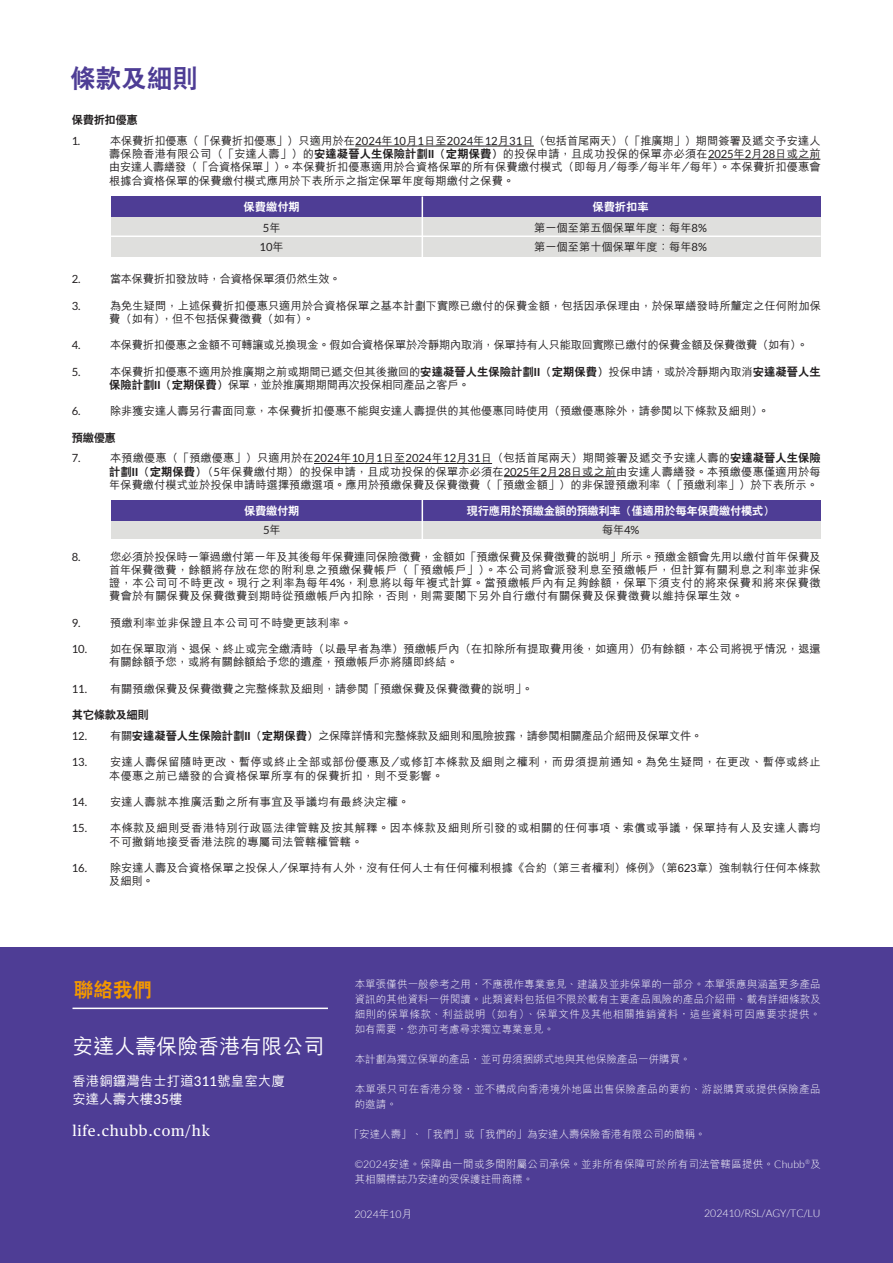
<style>
.page{position:relative;width:893px;height:1263px;background:#fff}
.page>*{position:absolute;margin:0;border:0;box-sizing:border-box;transform-origin:0 0}
.t1{font:800 25.5px "C Hei 2 HK";color:#4e3d95}
.t2{font:500 21px "M Hei HK";color:#fff}
.t3{font:800 19.5px "C Hei 2 HK";color:#f39800}
.t4{font:15px "Chubb Publico Text";letter-spacing:.05em;color:#fff}
.t5{font:500 13.5px/18px "M Hei HK";color:#fff}
.t6{font:500 11.25px/13.2px "M Hei HK";color:#221f20}
.t7{font:500 11.25px "M Hei HK";letter-spacing:-.025em;color:#221f20}
.t8{font:500 11.25px/13.2px "M Hei HK";letter-spacing:.04em;color:#221f20}
.t9{font:500 11.25px/13.2px "M Hei HK";letter-spacing:.035em;color:#221f20}
.t10{font:500 11.25px "M Hei HK";letter-spacing:.025em;color:#221f20}
.t11{font:800 11.25px "C Hei 2 HK";letter-spacing:-.025em;color:#fff}
.t12{font:11.25px "Lato";color:#221f20}
.t13{font:800 11.25px "C Hei 2 HK";letter-spacing:-.025em;color:#221f20}
.t14{font:300 10.5px/15px "M Hei HK";letter-spacing:.02em;color:#fff}
.t15{font:300 10.5px "M Hei HK";color:#fff}
.t16{font:300 10.5px "Lato";color:#fff}
.s1{font-family:"Lato";font-weight:400}
.s2{font-family:"C Hei 2 HK";font-weight:800}
.s3{font-family:"M Hei HK";font-weight:500}
.s4{font-family:"Lato"}
.s5{font-family:"M Hei HK"}
</style>
<div class="page">
<div style="left:111px;top:504px;width:710px;height:35px;background:#dfdfdd"></div>
<div style="left:111px;top:500px;width:710px;height:20px;background:#4e3d95"></div>
<hr style="left:422px;top:499px;width:1px;height:42px;background:#fff">
<div style="left:111px;top:201px;width:710px;height:55px;background:#dfdfdd"></div>
<div style="left:111px;top:196px;width:710px;height:21px;background:#4e3d95"></div>
<hr style="left:111px;top:235px;width:710px;height:2px;background:#fff">
<hr style="left:422px;top:196px;width:1px;height:79px;background:#fff">
<div style="left:0;top:947px;width:893px;height:316px;background:#4e3d95"></div>
<hr style="left:73px;top:1007px;width:255px;height:2px;background:#fff">
<svg style="left:355px;top:146px;width:179px;height:1px"></svg>
<svg style="left:708px;top:159px;width:67px;height:1px"></svg>
<hr style="left:775px;top:159px;width:34px;height:1px;background:#221f20">
<svg style="left:314px;top:463px;width:178px;height:1px"></svg>
<svg style="left:504px;top:476px;width:67px;height:1px"></svg>
<hr style="left:571px;top:476px;width:45px;height:1px;background:#221f20">
<h1 class="t1" style="left:70px;top:61px;width:129px">條款及細則</h1>
<p class="t13" style="left:72px;top:113px;width:68px">保費折扣優惠</p>
<p class="t12" style="left:72px;top:135px;width:10px">1.</p>
<p class="t6" style="left:109px;top:133px;width:713px;text-align:justify">本保費折扣優惠（「保費折扣優惠」）只適用於在<span class="s1">2024</span>年<span class="s1">10</span>月<span class="s1">1</span>日至<span class="s1">2024</span>年<span class="s1">12</span>月<span class="s1">31</span>日（包括首尾兩天）（「推廣期」）期間簽署及遞交予安達人壽保險香港有限公司（「安達人壽」）的<span class="s2">安達凝晉人生保險計劃II（定期保費）</span>的投保申請，且成功投保的保單亦必須在<span class="s1">2025</span>年<span class="s1">2</span>月<span class="s1">28</span>日或之前由安達人壽繕發（「合資格保單」）。本保費折扣優惠適用於合資格保單的所有保費繳付模式（即每月/每季/每半年/每年）。本保費折扣優惠會根據合資格保單的保費繳付模式應用於下表所示之指定保單年度每期繳付之保費。</p>
<p class="t11" style="left:244px;top:199px;width:58px">保費繳付期</p>
<p class="t11" style="left:592px;top:199px;width:58px">保費折扣率</p>
<p class="t12" style="left:263px;top:221px;width:19px">5<span class="s3">年</span></p>
<p class="t6" style="left:534px;top:220px;width:174px">第一個至第五個保單年度：每年<span class="s1">8%</span></p>
<p class="t12" style="left:260px;top:240px;width:26px">10<span class="s3">年</span></p>
<p class="t6" style="left:534px;top:239px;width:174px">第一個至第十個保單年度：每年<span class="s1">8%</span></p>
<p class="t12" style="left:72px;top:273px;width:10px">2.</p>
<p class="t7" style="left:110px;top:271px;width:232px">當本保費折扣發放時，合資格保單須仍然生效。</p>
<p class="t12" style="left:72px;top:299px;width:10px">3.</p>
<p class="t6" style="left:109px;top:298px;width:713px">為免生疑問，上述保費折扣優惠只適用於合資格保單之基本計劃下實際已繳付的保費金額，包括因承保理由，於保單繕發時所釐定之任何附加保費（如有），但不包括保費徵費（如有）。</p>
<p class="t12" style="left:72px;top:339px;width:10px">4.</p>
<p class="t7" style="left:110px;top:337px;width:700px">本保費折扣優惠之金額不可轉讓或兌換現金。假如合資格保單於冷靜期內取消，保單持有人只能取回實際已繳付的保費金額及保費徵費（如有）。</p>
<p class="t12" style="left:72px;top:365px;width:10px">5.</p>
<p class="t6" style="left:109px;top:364px;width:713px">本保費折扣優惠不適用於推廣期之前或期間已遞交但其後撤回的<span class="s2">安達凝晉人生保險計劃II（定期保費）</span>投保申請，或於冷靜期內取消<span class="s2">安達凝晉人生保險計劃II（定期保費）</span>保單，並於推廣期期間再次投保相同產品之客戶。</p>
<p class="t12" style="left:72px;top:405px;width:10px">6.</p>
<p class="t6" style="left:110px;top:404px;width:661px">除非獲安達人壽另行書面同意，本保費折扣優惠不能與安達人壽提供的其他優惠同時使用（預繳優惠除外，請參閱以下條款及細則）。</p>
<p class="t13" style="left:72px;top:430px;width:46px">預繳優惠</p>
<p class="t12" style="left:72px;top:452px;width:10px">7.</p>
<p class="t6" style="left:109px;top:451px;width:713px;text-align:justify">本預繳優惠（「預繳優惠」）只適用於在<span class="s1">2024</span>年<span class="s1">10</span>月<span class="s1">1</span>日至<span class="s1">2024</span>年<span class="s1">12</span>月<span class="s1">31</span>日（包括首尾兩天）期間簽署及遞交予安達人壽的<span class="s2">安達凝晉人生保險計劃II（定期保費）</span>（<span class="s1">5</span>年保費繳付期）的投保申請，且成功投保的保單亦必須在<span class="s1">2025</span>年<span class="s1">2</span>月<span class="s1">28</span>日或之前由安達人壽繕發。本預繳優惠僅適用於每年保費繳付模式並於投保申請時選擇預繳選項。應用於預繳保費及保費徵費（「預繳金額」）的非保證預繳利率（「預繳利率」）於下表所示。</p>
<p class="t11" style="left:244px;top:503px;width:57px">保費繳付期</p>
<p class="t11" style="left:467px;top:503px;width:309px">現行應用於預繳金額的預繳利率（僅適用於每年保費繳付模式）</p>
<p class="t12" style="left:263px;top:524px;width:19px">5<span class="s3">年</span></p>
<p class="t6" style="left:602px;top:523px;width:39px">每年<span class="s1">4%</span></p>
<p class="t12" style="left:72px;top:550px;width:10px">8.</p>
<p class="t6" style="left:109px;top:549px;width:713px;text-align:justify">您必須於投保時一筆過繳付第一年及其後每年保費連同保險徵費，金額如「預繳保費及保費徵費的說明」所示。預繳金額會先用以繳付首年保費及首年保費徵費，餘額將存放在您的附利息之預繳保費帳戶（「預繳帳戶」）。本公司將會派發利息至預繳帳戶，但計算有關利息之利率並非保證，本公司可不時更改。現行之利率為每年<span class="s1">4%</span>，利息將以每年複式計算。當預繳帳戶內有足夠餘額，保單下須支付的將來保費和將來保費徵費會於有關保費及保費徵費到期時從預繳帳戶內扣除，否則，則需要閣下另外自行繳付有關保費及保費徵費以維持保單生效。</p>
<p class="t12" style="left:72px;top:616px;width:10px">9.</p>
<p class="t10" style="left:110px;top:614px;width:243px">預繳利率並非保證且本公司可不時變更該利率。</p>
<p class="t6" style="left:109px;top:642px;width:713px;text-indent:-38px"><span class="s1">10.</span> 如在保單取消、退保、終止或完全繳清時（以最早者為準）預繳帳戶內（在扣除所有提取費用後，如適用）仍有餘額，本公司將視乎情況，退還有關餘額予您，或將有關餘額給予您的遺產，預繳帳戶亦將隨即終結。</p>
<p class="t6" style="left:72px;top:681px;width:463px"><span class="s1">11.</span> 有關預繳保費及保費徵費之完整條款及細則，請參閱「預繳保費及保費徵費的說明」。</p>
<p class="t13" style="left:72px;top:707px;width:79px">其它條款及細則</p>
<p class="t7" style="left:72px;top:728px;width:632px"><span class="s1">12.</span> 有關<span class="s2">安達凝晉人生保險計劃II（定期保費）</span>之保障詳情和完整條款及細則和風險披露，請參閱相關產品介紹冊及保單文件。</p>
<p class="t8" style="left:109px;top:755px;width:713px;text-indent:-37px"><span class="s1">13.</span> 安達人壽保留隨時更改、暫停或終止全部或部份優惠及/或修訂本條款及細則之權利，而毋須提前通知。為免生疑問，在更改、暫停或終止本優惠之前已繕發的合資格保單所享有的保費折扣，則不受影響。</p>
<p class="t10" style="left:72px;top:794px;width:339px"><span class="s1">14.</span> 安達人壽就本推廣活動之所有事宜及爭議均有最終決定權。</p>
<p class="t9" style="left:109px;top:821px;width:713px;text-indent:-37px"><span class="s1">15.</span> 本條款及細則受香港特別行政區法律管轄及按其解釋。因本條款及細則所引發的或相關的任何事項、索償或爭議，保單持有人及安達人壽均不可撤銷地接受香港法院的專屬司法管轄權管轄。</p>
<p class="t6" style="left:109px;top:860px;width:713px;text-indent:-38px"><span class="s1">16.</span> 除安達人壽及合資格保單之投保人/保單持有人外，沒有任何人士有任何權利根據《合約（第三者權利）條例》（第623章）強制執行任何本條款及細則。</p>
<h3 class="t3" style="left:74px;top:976px;width:79px">聯絡我們</h3>
<h2 class="t2" style="left:72px;top:1031px;width:254px">安達人壽保險香港有限公司</h2>
<p class="t5" style="left:72px;top:1071px;width:214px">香港銅鑼灣告士打道<span class="s4">311</span>號皇室大廈安達人壽大樓<span class="s4">35</span>樓</p>
<h3 class="t4" style="left:72px;top:1120px;width:139px">life.chubb.com/hk</h3>
<p class="t14" style="left:355px;top:976px;width:468px;text-align:justify">本單張僅供一般參考之用，不應視作專業意見、建議及並非保單的一部分。本單張應與涵蓋更多產品資訊的其他資料一併閱讀。此類資料包括但不限於載有主要產品風險的產品介紹冊、載有詳細條款及細則的保單條款、利益說明（如有）、保單文件及其他相關推銷資料，這些資料可因應要求提供。如有需要，您亦可考慮尋求獨立專業意見。</p>
<p class="t15" style="left:355px;top:1051px;width:337px">本計劃為獨立保單的產品，並可毋須捆綁式地與其他保險產品一併購買。</p>
<p class="t14" style="left:355px;top:1081px;width:468px">本單張只可在香港分發，並不構成向香港境外地區出售保險產品的要約、游說購買或提供保險產品的邀請。</p>
<p class="t15" style="left:349px;top:1126px;width:359px">「安達人壽」、「我們」或「我們的」為安達人壽保險香港有限公司的簡稱。</p>
<p class="t14" style="left:355px;top:1156px;width:467px"><span class="s4">©2024</span>安達。保障由一間或多間附屬公司承保。並非所有保障可於所有司法管轄區提供。<span class="s4">Chubb</span><sup>®</sup>及其相關標誌乃安達的受保護註冊商標。</p>
<p class="t16" style="left:354px;top:1208px;width:59px">2024<span class="s5">年</span>10<span class="s5">月</span></p>
<p class="t16" style="left:704px;top:1208px;width:118px">202410/RSL/AGY/TC/LU</p>
</div>
